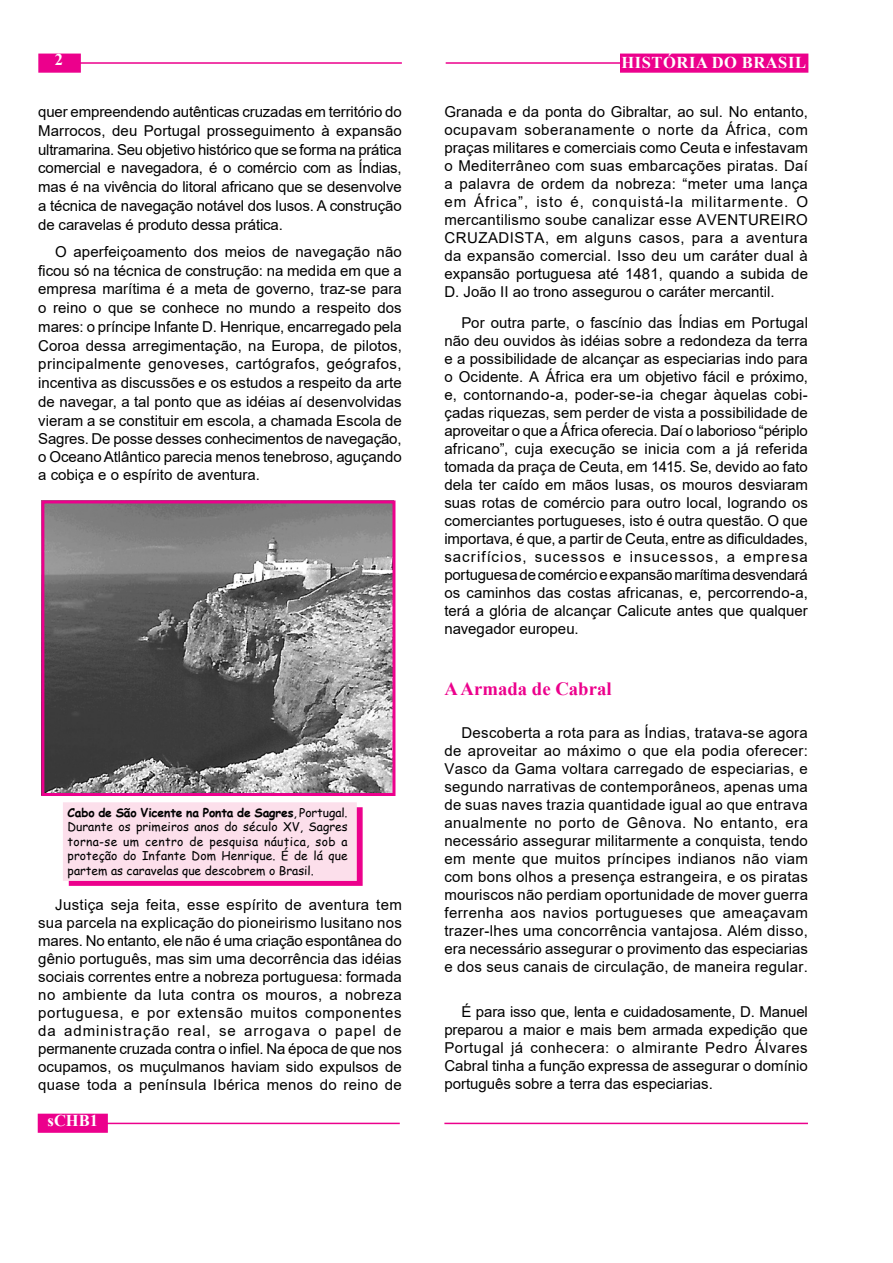
<style>
.page{position:relative;width:893px;height:1263px;background:#fff}
.page>*{position:absolute;margin:0;border:0;box-sizing:border-box;transform-origin:0 0}
.t1{font:700 18.75px "Times New Roman";color:#ec008c}
.t2{font:700 16.5px "Times New Roman";letter-spacing:.035em;color:#fff}
.t3{font:15px/18px "Arial";color:#000;text-align:justify}
.t4{font:12px/14.4px "Comic Sans MS";color:#000;text-align:justify}
.s1{font-weight:700}
</style>
<div class="page">
<hr style="left:446px;top:62px;width:271px;height:2px;background:#ec008c">
<div style="left:38px;top:54px;width:43px;height:19px;background:#ec008c;border:2px solid #ec008c"></div>
<hr style="left:444px;top:1123px;width:364px;height:1px;background:#ec008c">
<hr style="left:38px;top:1123px;width:362px;height:1px;background:#ec008c">
<hr style="left:77px;top:62px;width:325px;height:2px;background:#ec008c">
<div style="left:38px;top:1114px;width:70px;height:19px;background:#ec008c;border:2px solid #ec008c"></div>
<div style="left:620px;top:54px;width:188px;height:19px;background:#ec008c;border:2px solid #ec008c"></div>
<div style="left:69px;top:807px;width:294px;height:79px;background:#ec008c;border:2px solid #ec008c"></div>
<div style="left:63px;top:802px;width:294px;height:79px;background:#fcdfeb;border:2px solid #fcdfeb"></div>
<img style="left:45px;top:504px;width:346px;height:288px">
<div style="left:41px;top:500px;width:354px;height:296px;border:3px solid #ec008c"></div>
<p class="t2" style="left:55px;top:48px;width:10px">2</p>
<p class="t3" style="left:38px;top:102px;width:365px;line-height:18.8px">quer empreendendo autênticas cruzadas em território do Marrocos, deu Portugal prosseguimento à expansão ultramarina. Seu objetivo histórico que se forma na prática comercial e navegadora, é o comércio com as Índias, mas é na vivência do litoral africano que se desenvolve a técnica de navegação notável dos lusos. A construção de caravelas é produto dessa prática.</p>
<p class="t3" style="left:38px;top:242px;width:365px;line-height:18.6px;text-indent:17px">O aperfeiçoamento dos meios de navegação não ficou só na técnica de construção: na medida em que a empresa marítima é a meta de governo, traz‑se para o reino o que se conhece no mundo a respeito dos mares: o príncipe Infante D. Henrique, encarregado pela Coroa dessa arregimentação, na Europa, de pilotos, principalmente genoveses, cartógrafos, geógrafos, incentiva as discussões e os estudos a respeito da arte de navegar, a tal ponto que as idéias aí desenvolvidas vieram a se constituir em escola, a chamada Escola de Sagres. De posse desses conhecimentos de navegação, o Oceano Atlântico parecia menos tenebroso, aguçando a cobiça e o espírito de aventura.</p>
<p class="t4" style="left:68px;top:805px;width:282px"><span class="s1">Cabo de São Vicente na Ponta de Sagres</span>, Portugal.<br>Durante os primeiros anos do século XV, Sagres torna-se um centro de pesquisa náutica, sob a proteção do Infante Dom Henrique. É de lá que partem as caravelas que descobrem o Brasil.</p>
<p class="t3" style="left:38px;top:895px;width:365px;text-indent:17px">Justiça seja feita, esse espírito de aventura tem sua parcela na explicação do pioneirismo lusitano nos mares. No entanto, ele não é uma criação espontânea do gênio português, mas sim uma decorrência das idéias sociais correntes entre a nobreza portuguesa: formada no ambiente da luta contra os mouros, a nobreza portuguesa, e por extensão muitos componentes da administração real, se arrogava o papel de permanente cruzada contra o infiel. Na época de que nos ocupamos, os muçulmanos haviam sido expulsos de quase toda a península Ibérica menos do reino de</p>
<p class="t2" style="left:48px;top:1108px;width:52px">sCHB1</p>
<p class="t2" style="left:621px;top:50px;width:186px">HISTÓRIA DO BRASIL</p>
<p class="t3" style="left:444px;top:103px;width:365px">Granada e da ponta do Gibraltar, ao sul. No entanto, ocupavam soberanamente o norte da África, com praças militares e comerciais como Ceuta e infestavam o Mediterrâneo com suas embarcações piratas. Daí a palavra de ordem da nobreza: “meter uma lança em África”, isto é, conquistá‑la militarmente. O mercantilismo soube canalizar esse AVENTUREIRO CRUZADISTA, em alguns casos, para a aventura da expansão comercial. Isso deu um caráter dual à expansão portuguesa até 1481, quando a subida de D. João II ao trono assegurou o caráter mercantil.</p>
<p class="t3" style="left:444px;top:314px;width:365px;text-indent:17px">Por outra parte, o fascínio das Índias em Portugal não deu ouvidos às idéias sobre a redondeza da terra e a possibilidade de alcançar as especiarias indo para o Ocidente. A África era um objetivo fácil e próximo, e, contornando‑a, poder‑se‑ia chegar àquelas cobi&shy;çadas riquezas, sem perder de vista a possibilidade de aproveitar o que a África oferecia. Daí o laborioso “périplo africano”, cuja execução se inicia com a já referida tomada da praça de Ceuta, em 1415. Se, devido ao fato dela ter caído em mãos lusas, os mouros desviaram suas rotas de comércio para outro local, logrando os comerciantes portugueses, isto é outra questão. O que importava, é que, a partir de Ceuta, entre as dificuldades, sacrifícios, sucessos e insucessos, a empresa portuguesa de comércio e expansão marítima desvendará os caminhos das costas africanas, e, percorrendo‑a, terá a glória de alcançar Calicute antes que qualquer navegador europeu.</p>
<p class="t1" style="left:444px;top:675px;width:169px">A Armada de Cabral</p>
<p class="t3" style="left:444px;top:724px;width:365px;text-indent:17px">Descoberta a rota para as Índias, tratava‑se agora de aproveitar ao máximo o que ela podia oferecer:<br>Vasco da Gama voltara carregado de especiarias, e segundo narrativas de contemporâneos, apenas uma de suas naves trazia quantidade igual ao que entrava anualmente no porto de Gênova. No entanto, era necessário assegurar militarmente a conquista, tendo em mente que muitos príncipes indianos não viam com bons olhos a presença estrangeira, e os piratas mouriscos não perdiam oportunidade de mover guerra ferrenha aos navios portugueses que ameaçavam trazer‑lhes uma concorrência vantajosa. Além disso, era necessário assegurar o provimento das especiarias e dos seus canais de circulação, de maneira regular.</p>
<p class="t3" style="left:444px;top:1002px;width:365px;text-indent:17px">É para isso que, lenta e cuidadosamente, D. Manuel preparou a maior e mais bem armada expedição que Portugal já conhecera: o almirante Pedro Álvares Cabral tinha a função expressa de assegurar o domínio português sobre a terra das especiarias.</p>
</div>
